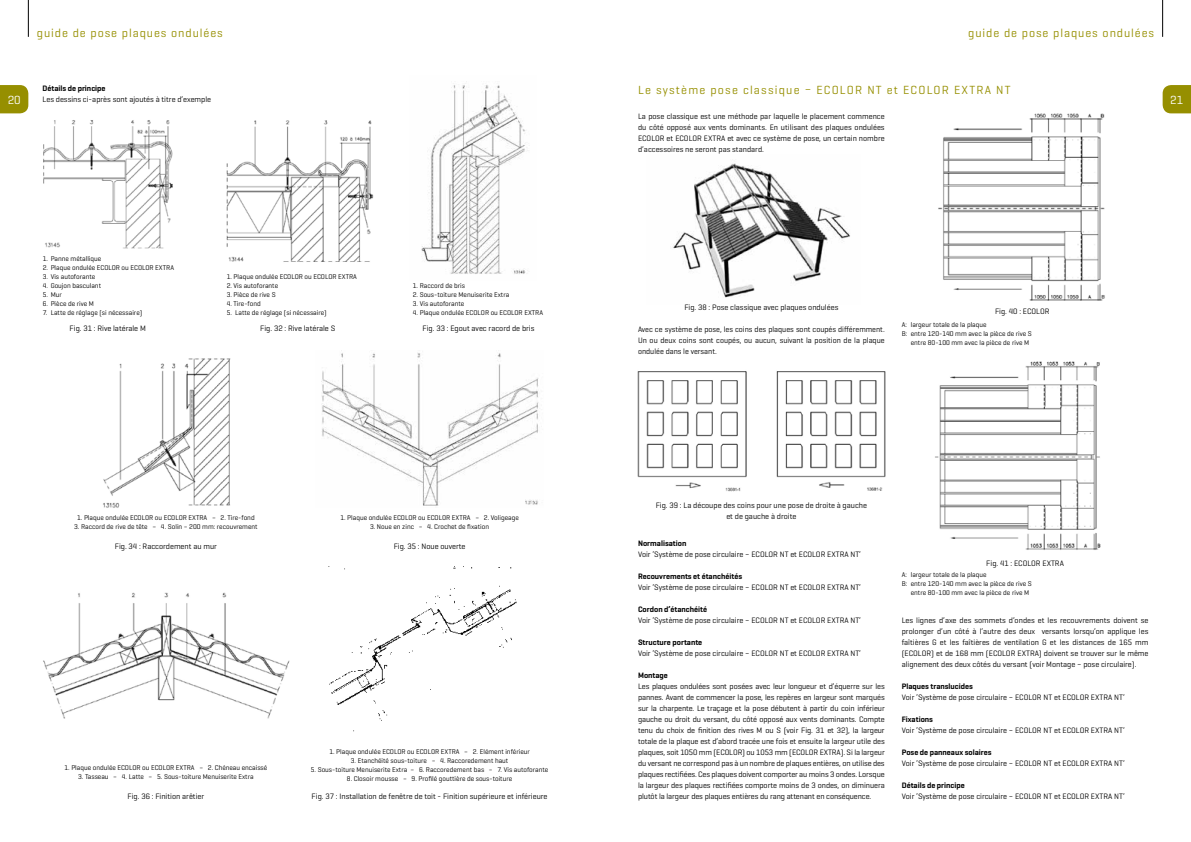
<style>
.page{position:relative;width:1191px;height:842px;background:#fff}
.page>*{position:absolute;margin:0;border:0;box-sizing:border-box;transform-origin:0 0}
.t1{font:12px "Geogrotesque";letter-spacing:.075em;color:#968f00}
.t2{font:12px "Geogrotesque";letter-spacing:.1em;color:#968f00}
.t3{font:12px "Geogrotesque";color:#fff}
.t4{font:8px/11px "Geogrotesque";color:#000;text-align:justify}
.t5{font:600 8px "Geogrotesque";color:#000}
.t6{font:7px "Geogrotesque";color:#000}
</style>
<div class="page">
<svg style="left:0;top:85px;width:28px;height:28px"></svg>
<svg style="left:1162px;top:85px;width:29px;height:28px"></svg>
<hr style="left:1162px;top:0;width:1px;height:37px;background:#000">
<hr style="left:28px;top:0;width:1px;height:37px;background:#000">
<img style="left:321px;top:350px;width:218px;height:156px">
<img style="left:43px;top:592px;width:246px;height:127px">
<img style="left:43px;top:120px;width:129px;height:129px">
<img style="left:226px;top:120px;width:148px;height:142px">
<img style="left:421px;top:81px;width:105px;height:193px">
<img style="left:103px;top:358px;width:128px;height:150px">
<img style="left:328px;top:566px;width:189px;height:166px">
<img style="left:673px;top:163px;width:177px;height:135px">
<img style="left:637px;top:371px;width:249px;height:121px">
<img style="left:938px;top:114px;width:167px;height:187px">
<img style="left:935px;top:361px;width:166px;height:189px">
<h1 class="t1" style="left:37px;top:25px;width:187px">guide de pose plaques ondulées</h1>
<h1 class="t1" style="left:968px;top:25px;width:187px">guide de pose plaques ondulées</h1>
<p class="t5" style="left:43px;top:83px;width:65px">Détails de principe</p>
<p class="t4" style="left:43px;top:94px;width:170px">Les dessins ci-après sont ajoutés à titre d’exemple</p>
<h1 class="t2" style="left:638px;top:82px;width:374px">Le système pose classique – ECOLOR NT et ECOLOR EXTRA NT</h1>
<h1 class="t3" style="left:8px;top:92px;width:15px">20</h1>
<h1 class="t3" style="left:1170px;top:92px;width:15px">21</h1>
<p class="t6" style="left:43px;top:254px;width:60px">1. Panne métallique</p>
<p class="t6" style="left:43px;top:263px;width:133px">2. Plaque ondulée ECOLOR ou ECOLOR EXTRA</p>
<p class="t6" style="left:43px;top:272px;width:54px">3. Vis autoforante</p>
<p class="t6" style="left:43px;top:281px;width:60px">4. Goujon basculant</p>
<p class="t6" style="left:43px;top:290px;width:21px">5. Mur</p>
<p class="t6" style="left:43px;top:299px;width:53px">6. Pièce de rive M</p>
<p class="t6" style="left:43px;top:308px;width:101px">7. Latte de réglage (si nécessaire)</p>
<p class="t4" style="left:70px;top:322px;width:78px">Fig. 31 : Rive latérale M</p>
<p class="t6" style="left:227px;top:272px;width:132px">1. Plaque ondulée ECOLOR ou ECOLOR EXTRA</p>
<p class="t6" style="left:227px;top:281px;width:53px">2. Vis autoforante</p>
<p class="t6" style="left:227px;top:290px;width:50px">3. Pièce de rive S</p>
<p class="t6" style="left:227px;top:299px;width:36px">4. Tire-fond</p>
<p class="t6" style="left:227px;top:308px;width:102px">5. Latte de réglage (si nécessaire)</p>
<p class="t4" style="left:260px;top:322px;width:76px">Fig. 32 : Rive latérale S</p>
<p class="t6" style="left:413px;top:281px;width:54px">1. Raccord de bris</p>
<p class="t6" style="left:413px;top:290px;width:98px">2. Sous-toiture Menuiserite Extra</p>
<p class="t6" style="left:413px;top:299px;width:53px">3. Vis autoforante</p>
<p class="t6" style="left:413px;top:308px;width:132px">4. Plaque ondulée ECOLOR ou ECOLOR EXTRA</p>
<p class="t4" style="left:422px;top:322px;width:113px">Fig. 33 : Egout avec racord de bris</p>
<p class="t6" style="left:77px;top:513px;width:179px">1. Plaque ondulée ECOLOR ou ECOLOR EXTRA – 2. Tire-fond</p>
<p class="t6" style="left:74px;top:522px;width:185px">3. Raccord de rive de tête – 4. Solin – 200 mm: recouvrement</p>
<p class="t4" style="left:115px;top:541px;width:104px">Fig. 34 : Raccordement au mur</p>
<p class="t6" style="left:340px;top:513px;width:180px">1. Plaque ondulée ECOLOR ou ECOLOR EXTRA – 2. Voligeage</p>
<p class="t6" style="left:370px;top:522px;width:121px">3. Noue en zinc – 4. Crochet de fixation</p>
<p class="t4" style="left:394px;top:541px;width:73px">Fig. 35 : Noue ouverte</p>
<p class="t6" style="left:64px;top:764px;width:204px">1. Plaque ondulée ECOLOR ou ECOLOR EXTRA – 2. Chéneau encaissé</p>
<p class="t6" style="left:78px;top:773px;width:177px">3. Tasseau – 4. Latte – 5. Sous-toiture Menuiserite Extra</p>
<p class="t4" style="left:127px;top:791px;width:78px">Fig. 36 : Finition arêtier</p>
<p class="t6" style="left:329px;top:748px;width:202px">1. Plaque ondulée ECOLOR ou ECOLOR EXTRA – 2. Elément inférieur</p>
<p class="t6" style="left:351px;top:757px;width:159px">3. Etanchéité sous-toiture – 4. Raccoredement haut</p>
<p class="t6" style="left:311px;top:766px;width:239px">5. Sous-toiture Menuiserite Extra – 6. Raccoredement bas – 7. Vis autoforante</p>
<p class="t6" style="left:347px;top:775px;width:167px">8. Closoir mousse – 9. Profilé gouttière de sous-toiture</p>
<p class="t4" style="left:312px;top:791px;width:237px">Fig. 37 : Installation de fenêtre de toit - Finition supérieure et inférieure</p>
<p class="t4" style="left:638px;top:111px;width:248px">La pose classique est une méthode par laquelle le placement commence du côté opposé aux vents dominants. En utilisant des plaques ondulées ECOLOR et ECOLOR EXTRA et avec ce système de pose, un certain nombre d’accessoires ne seront pas standard.</p>
<p class="t4" style="left:684px;top:302px;width:155px">Fig. 38 : Pose classique avec plaques ondulées</p>
<p class="t4" style="left:638px;top:324px;width:248px">Avec ce système de pose, les coins des plaques sont coupés différemment.<br>Un ou deux coins sont coupés, ou aucun, suivant la position de la plaque ondulée dans le versant.</p>
<p class="t4" style="left:995px;top:306px;width:56px">Fig. 40 : ECOLOR</p>
<p class="t6" style="left:901px;top:320px;width:86px">A: largeur totale de la plaque</p>
<p class="t6" style="left:901px;top:329px;width:131px">B: entre 120-140 mm avec la pièce de rive S</p>
<p class="t6" style="left:910px;top:338px;width:120px">entre 80-100 mm avec la pièce de rive M</p>
<p class="t4" style="left:655px;top:500px;width:213px;text-align:center">Fig. 39 : La découpe des coins pour une pose de droite à gauche et de gauche à droite</p>
<p class="t5" style="left:638px;top:538px;width:50px">Normalisation</p>
<p class="t4" style="left:638px;top:549px;width:224px">Voir ‘Système de pose circulaire – ECOLOR NT et ECOLOR EXTRA NT’</p>
<p class="t5" style="left:638px;top:571px;width:106px">Recouvrements et étanchéités</p>
<p class="t4" style="left:638px;top:582px;width:224px">Voir ‘Système de pose circulaire – ECOLOR NT et ECOLOR EXTRA NT’</p>
<p class="t5" style="left:638px;top:604px;width:71px">Cordon d’étanchéité</p>
<p class="t4" style="left:638px;top:615px;width:224px">Voir ‘Système de pose circulaire – ECOLOR NT et ECOLOR EXTRA NT’</p>
<p class="t5" style="left:638px;top:637px;width:66px">Structure portante</p>
<p class="t4" style="left:638px;top:648px;width:224px">Voir ‘Système de pose circulaire – ECOLOR NT et ECOLOR EXTRA NT’</p>
<p class="t5" style="left:638px;top:670px;width:31px">Montage</p>
<p class="t4" style="left:638px;top:681px;width:248px">Les plaques ondulées sont posées avec leur longueur et d’équerre sur les pannes. Avant de commencer la pose, les repères en largeur sont marqués sur la charpente. Le traçage et la pose débutent à partir du coin inférieur gauche ou droit du versant, du côté opposé aux vents dominants. Compte tenu du choix de finition des rives M ou S (voir Fig. 31 et 32), la largeur totale de la plaque est d’abord tracée une fois et ensuite la largeur utile des plaques, soit 1050 mm (ECOLOR) ou 1053 mm (ECOLOR EXTRA). Si la largeur du versant ne correspond pas à un nombre de plaques entières, on utilise des plaques rectifiées. Ces plaques doivent comporter au moins 3 ondes. Lorsque la largeur des plaques rectifiées comporte moins de 3 ondes, on diminuera plutôt la largeur des plaques entières du rang attenant en conséquence.</p>
<p class="t4" style="left:986px;top:558px;width:79px">Fig. 41 : ECOLOR EXTRA</p>
<p class="t6" style="left:901px;top:570px;width:86px">A: largeur totale de la plaque</p>
<p class="t6" style="left:901px;top:579px;width:131px">B: entre 120-140 mm avec la pièce de rive S</p>
<p class="t6" style="left:910px;top:588px;width:120px">entre 80-100 mm avec la pièce de rive M</p>
<p class="t4" style="left:901px;top:615px;width:248px">Les lignes d’axe des sommets d’ondes et les recouvrements doivent se prolonger d’un côté à l’autre des deux versants lorsqu’on applique les faîtières G et les faîtières de ventilation G et les distances de 165 mm (ECOLOR) et de 168 mm (ECOLOR EXTRA) doivent se trouver sur le même alignement des deux côtés du versant (voir Montage – pose circulaire).</p>
<p class="t5" style="left:901px;top:681px;width:73px">Plaques translucides</p>
<p class="t4" style="left:901px;top:692px;width:224px">Voir ‘Système de pose circulaire – ECOLOR NT et ECOLOR EXTRA NT’</p>
<p class="t5" style="left:901px;top:714px;width:33px">Fixations</p>
<p class="t4" style="left:901px;top:725px;width:224px">Voir ‘Système de pose circulaire – ECOLOR NT et ECOLOR EXTRA NT’</p>
<p class="t5" style="left:901px;top:747px;width:91px">Pose de panneaux solaires</p>
<p class="t4" style="left:901px;top:758px;width:224px">Voir ‘Système de pose circulaire – ECOLOR NT et ECOLOR EXTRA NT’</p>
<p class="t5" style="left:901px;top:780px;width:65px">Détails de principe</p>
<p class="t4" style="left:901px;top:791px;width:224px">Voir ‘Système de pose circulaire – ECOLOR NT et ECOLOR EXTRA NT’</p>
</div>
